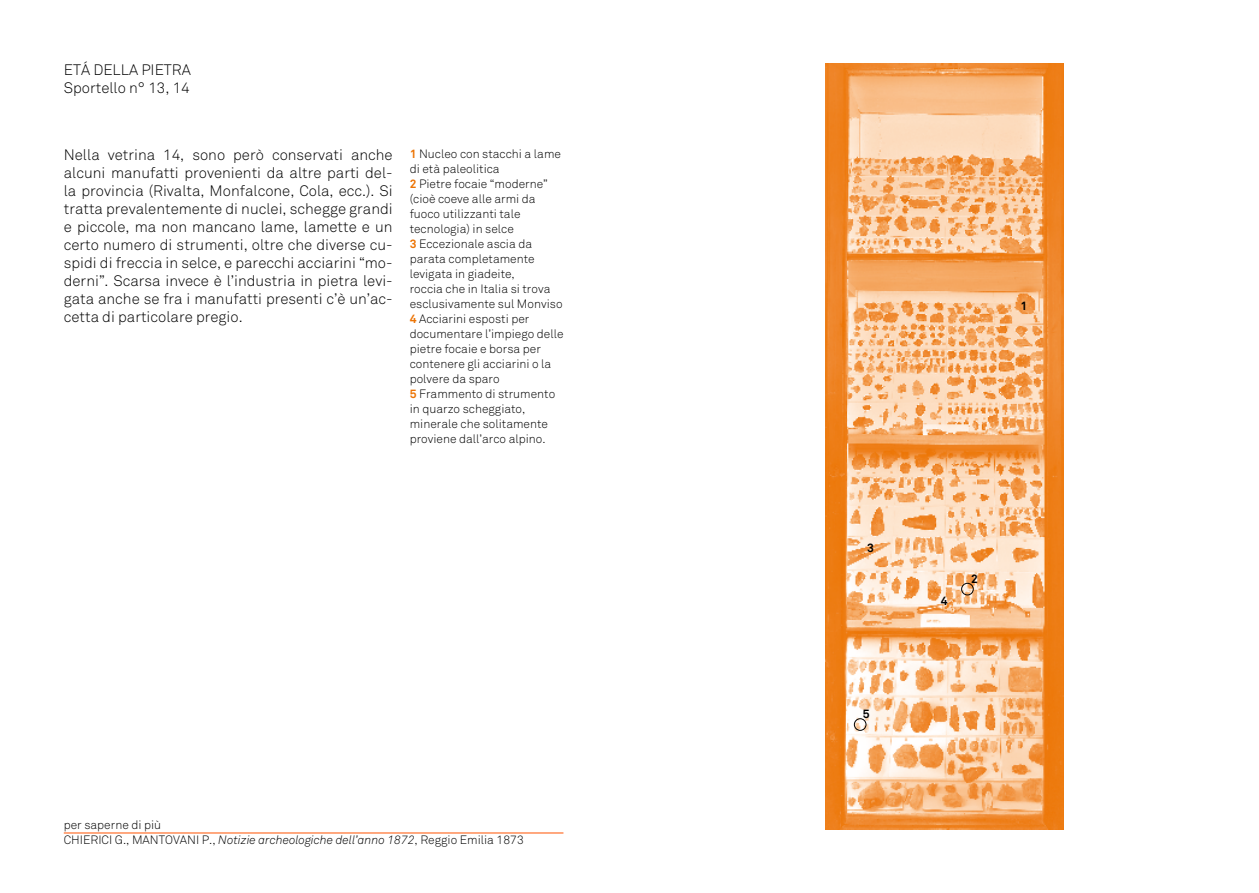
<style>
.page{position:relative;width:1259px;height:893px;background:#fff}
.page>*{position:absolute;margin:0;border:0;box-sizing:border-box;transform-origin:0 0}
.t1{font:300 15px/18px "Akkurat";color:#000}
.t2{font:300 12px/15px "Akkurat";color:#000}
.t3{font:700 12px "Akkurat";color:#000}
.s1{font-weight:700;color:#ec7405}
.s2{font-style:italic}
</style>
<div class="page">
<img style="left:825px;top:64px;width:238px;height:765px">
<div style="left:961px;top:583px;width:12px;height:12px;border:1px solid #000;border-radius:50%"></div>
<div style="left:854px;top:718px;width:12px;height:13px;border:1px solid #000;border-radius:50%"></div>
<hr style="left:64px;top:833px;width:499px;height:1px;background:#ff5200">
<p class="t1" style="left:64px;top:61px;width:129px">ETÁ DELLA PIETRA<br>Sportello n° 13, 14</p>
<p class="t1" style="left:64px;top:146px;width:330px;text-align:justify">Nella vetrina 14, sono però conservati anche alcuni manufatti provenienti da altre parti del&shy;la provincia (Rivalta, Monfalcone, Cola, ecc.). Si tratta prevalentemente di nuclei, schegge grandi e piccole, ma non mancano lame, lamette e un certo numero di strumenti, oltre che diverse cu&shy;spidi di freccia in selce, e parecchi acciarini “mo&shy;derni”. Scarsa invece è l’industria in pietra levi&shy;gata anche se fra i manufatti presenti c’è un’ac&shy;cetta di particolare pregio.</p>
<p class="t2" style="left:410px;top:147px;width:155px"><span class="s1">1</span> Nucleo con stacchi a lame di età paleolitica<br><span class="s1">2</span> Pietre focaie “moderne” (cioè coeve alle armi da fuoco utilizzanti tale tecnologia) in selce<br><span class="s1">3</span> Eccezionale ascia da parata completamente levigata in giadeite,<br>roccia che in Italia si trova esclusivamente sul Monviso<br><span class="s1">4</span> Acciarini esposti per documentare l’impiego delle pietre focaie e borsa per contenere gli acciarini o la polvere da sparo<br><span class="s1">5</span> Frammento di strumento in quarzo scheggiato, minerale che solitamente proviene dall’arco alpino.</p>
<p class="t2" style="left:64px;top:818px;width:461px">per saperne di più<br>CH IERICI G., MANTOVANI P., <span class="s2">Notizie archeologiche dell’anno 1872</span>, Reggio Emilia 1873</p>
<p class="t3" style="left:1020px;top:298px;width:8px">1</p>
<p class="t3" style="left:867px;top:541px;width:8px">3</p>
<p class="t3" style="left:863px;top:706px;width:8px">5</p>
<p class="t3" style="left:941px;top:593px;width:8px">4</p>
<p class="t3" style="left:971px;top:571px;width:8px">2</p>
</div>
